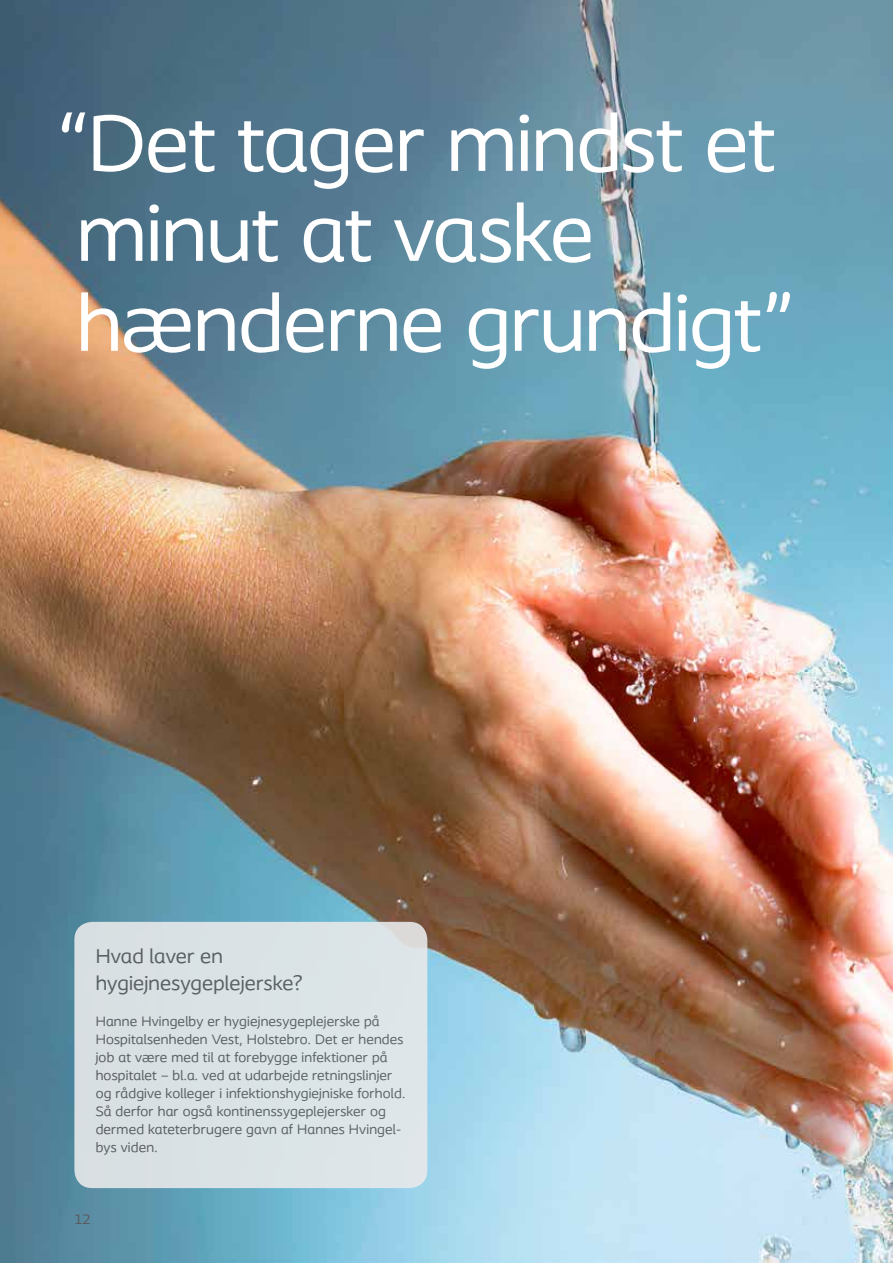
<style>
.page{position:relative;width:893px;height:1263px;background:#fff}
.page>*{position:absolute;margin:0;border:0;box-sizing:border-box;transform-origin:0 0}
.t1{font:84px/90px "Coloplast";letter-spacing:-.01em;color:#fff}
.t2{font:21px/27px "Coloplast";letter-spacing:.01em;color:#59595c}
.t3{font:14.25px/18px "Coloplast";letter-spacing:.015em;color:#59595c}
</style>
<div class="page">
<img style="left:0;top:0;width:893px;height:1263px">
<div style="left:74px;top:922px;width:353px;height:266px;background:#dae2e6;border-radius:18px"></div>
<h1 class="t1" style="left:58px;top:97px;width:736px">“Det tager mindst et minut at vaske hænderne grundigt”</h1>
<h2 class="t2" style="left:96px;top:942px;width:208px">Hvad laver en hygiejnesygeplejerske?</h2>
<p class="t3" style="left:96px;top:1012px;width:311px">Hanne Hvingelby er hygiejnesygeplejerske på Hospitalsenheden Vest, Holstebro. Det er hendes job at være med til at forebygge infektioner på hospitalet – bl.a. ved at udarbejde retningslinjer og rådgive kolleger i infektionshygiejniske forhold.<br>Så derfor har også kontinenssygeplejersker og dermed kateterbrugere gavn af Hannes Hvingel&shy;bys viden.</p>
<p class="t3" style="left:74px;top:1210px;width:18px">12</p>
</div>
